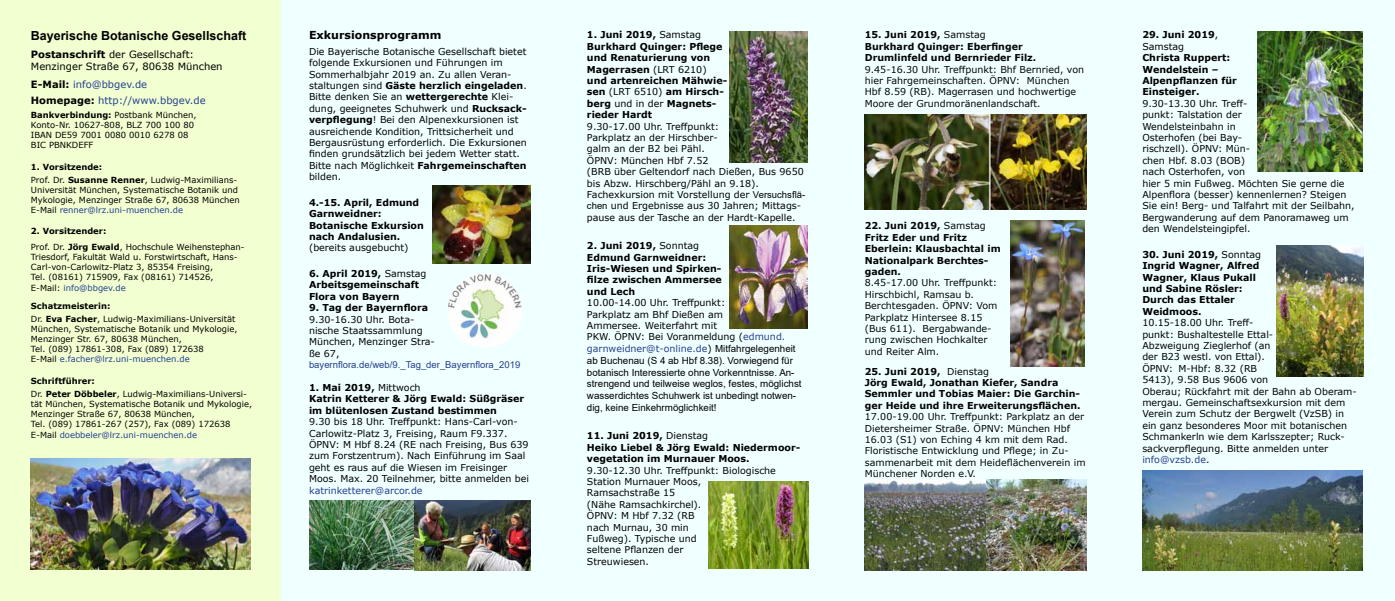
<style>
.page{position:relative;width:1395px;height:601px;background:#f0ffff}
.page>*{position:absolute;margin:0;border:0;box-sizing:border-box;transform-origin:0 0}
.t1{font:700 12.5px "Arial";color:#000}
.t2{font:700 11px "Verdana";color:#000}
.t3{font:10px/12px "Verdana";color:#000}
.t4{font:10px/16.2px "Verdana";color:#25408f}
.t5{font:9.8px/11.8px "Arial";color:#000}
.t6{font:9.5px/11.4px "Verdana";color:#000}
.t7{font:700 9.5px/11.4px "Verdana";color:#000}
.t8{font:9.5px "Arial";color:#25408f}
.t9{font:9.5px "Verdana";color:#25408f}
.t10{font:8.4px/10.1px "Verdana";color:#000}
.s1{font-weight:700}
.s2{font-weight:700;color:#000}
.s3{color:#25408f}
.s4{font-weight:400}
.s5{font-family:"Arial"}
.s6{font-family:"Arial";font-size:9.8px}
</style>
<div class="page">
<div style="left:0;top:0;width:281px;height:601px;background:#f2ffd1"></div>
<img style="left:309px;top:501px;width:221px;height:69px">
<img style="left:1010px;top:221px;width:75px;height:146px">
<img style="left:1257px;top:31px;width:105px;height:140px">
<img style="left:865px;top:480px;width:221px;height:90px">
<img style="left:1142px;top:471px;width:220px;height:99px">
<img style="left:448px;top:273px;width:74px;height:75px">
<img style="left:432px;top:185px;width:98px;height:79px">
<img style="left:729px;top:31px;width:78px;height:131px">
<img style="left:709px;top:481px;width:99px;height:88px">
<img style="left:864px;top:114px;width:222px;height:96px">
<img style="left:1276px;top:246px;width:87px;height:131px">
<img style="left:31px;top:458px;width:220px;height:111px">
<img style="left:729px;top:225px;width:78px;height:104px">
<h1 class="t1" style="left:31px;top:27px;width:217px">Bayerische Botanische Gesellschaft</h1>
<p class="t3" style="left:31px;top:48px;width:193px"><span class="s1">Postanschrift</span> der Gesellschaft:<br>Menzinger Straße 67, 80638 München</p>
<p class="t4" style="left:31px;top:76px;width:176px"><span class="s2">E-Mail:</span> info@bbgev.de<br><span class="s2">Homepage:</span> http://www.bbgev.de</p>
<p class="t10" style="left:31px;top:110px;width:167px"><span class="s1">Bankverbindung:</span> Postbank München,<br>Konto-Nr. 10627-808, BLZ 700 100 80<br>IBAN DE59 7001 0080 0010 6278 08<br>BIC PBNKDEFF</p>
<p class="t10" style="left:31px;top:160px;width:208px;line-height:12.9px"><span class="s1">1. Vorsitzende:<br></span>Prof. Dr. <span class="s1">Susanne Renner</span>, Ludwig-Maximilians-</p>
<p class="t10" style="left:31px;top:185px;width:210px">Universität München, Systematische Botanik und<br>Mykologie, Menzinger Straße 67, 80638 München<br>E-Mail <span class="s3">renner@lrz.uni-muenchen.de</span></p>
<p class="t10" style="left:31px;top:223px;width:215px;line-height:15.7px"><span class="s1">2. Vorsitzender:<br></span>Prof. Dr. <span class="s1">Jörg Ewald</span>, Hochschule Weihenstephan-</p>
<p class="t10" style="left:31px;top:252px;width:208px">Triesdorf, Fakultät Wald u. Forstwirtschaft, Hans-Carl-von-Carlowitz-Platz 3, 85354 Freising,<br>Tel. (08161) 715909, Fax (08161) 714526, E-Mail: <span class="s3">info@bbgev.de</span></p>
<p class="t10" style="left:31px;top:299px;width:206px;line-height:12.9px"><span class="s1">Schatzmeisterin:<br></span>Dr. <span class="s1">Eva Facher</span>, Ludwig-Maximilians-Universität</p>
<p class="t10" style="left:31px;top:324px;width:208px">München, Systematische Botanik und Mykologie, Menzinger Str. 67, 80638 München,<br>Tel. (089) 17861-308, Fax (089) 172638<br>E-Mail <span class="s3">e.facher@lrz.uni-muenchen.de</span></p>
<p class="t10" style="left:31px;top:374px;width:218px;line-height:12.9px"><span class="s1">Schriftführer:<br></span>Dr. <span class="s1">Peter Döbbeler</span>, Ludwig-Maximilians-Universi-</p>
<p class="t10" style="left:31px;top:398px;width:223px">tät München, Systematische Botanik und Mykologie, Menzinger Straße 67, 80638 München,<br>Tel. (089) 17861-267 (257), Fax (089) 172638<br>E-Mail <span class="s3">doebbeler@lrz.uni-muenchen.de</span></p>
<p class="t2" style="left:309px;top:28px;width:134px">Exkursionsprogramm</p>
<p class="t6" style="left:309px;top:46px;width:219px">Die Bayerische Botanische Gesellschaft bietet folgende Exkursionen und Führungen im Sommerhalbjahr 2019 an. Zu allen Veran&shy;staltungen sind <span class="s1">Gäste herzlich eingeladen</span>.<br>Bitte denken Sie an <span class="s1">wettergerechte</span> Klei&shy;dung, geeignetes Schuhwerk und <span class="s1">Rucksack&shy;verpflegung</span>! Bei den Alpenexkursionen ist ausreichende Kondition, Trittsicherheit und Bergausrüstung erforderlich. Die Exkursionen finden grundsätzlich bei jedem Wetter statt.<br>Bitte nach Möglichkeit <span class="s1">Fahrgemeinschaften </span>bilden.</p>
<p class="t7" style="left:309px;top:196px;width:116px">4.-15. April, Edmund<br>Garnweidner:<br>Botanische Exkursion nach Andalusien.</p>
<p class="t6" style="left:309px;top:242px;width:101px">(bereits ausgebucht)</p>
<p class="t7" style="left:309px;top:268px;width:119px">6. April 2019, <span class="s4">Samstag<br></span>Arbeitsgemeinschaft<br>Flora von Bayern</p>
<p class="t7" style="left:309px;top:302px;width:121px">9. Tag der Bayernflora</p>
<p class="t6" style="left:309px;top:313px;width:127px">9.30-16.30 Uhr. Bota&shy;nische Staatssammlung<br>München, Menzinger Stra&shy;ße 67,</p>
<p class="t8" style="left:309px;top:358px;width:213px">bayernflora.de/web/9._Tag_der_Bayernflora_2019</p>
<p class="t7" style="left:309px;top:382px;width:217px">1. Mai 2019, <span class="s4">Mittwoch<br></span>Katrin Ketterer &amp; Jörg Ewald: Süßgräser im blütenlosen Zustand bestimmen</p>
<p class="t6" style="left:309px;top:416px;width:221px">9.30 bis 18 Uhr. Treffpunkt: Hans-Carl-von-Carlowitz-Platz 3, Freising, Raum F9.337.<br>ÖPNV: M Hbf 8.24 (RE nach Freising, Bus 639 zum Forstzentrum). Nach Einführung im Saal geht es raus auf die Wiesen im Freisinger Moos. Max. 20 Teilnehmer, bitte anmelden bei</p>
<p class="t9" style="left:309px;top:484px;width:115px">katrinketterer@arcor.de</p>
<p class="t7" style="left:587px;top:29px;width:142px">1. Juni 2019, <span class="s4">Samstag<br></span>Burkhard Quinger: Pflege und Renaturierung von<br>Magerrasen <span class="s4">(LRT 6210) </span>und artenreichen Mähwie&shy;sen <span class="s4">(LRT 6510)</span> am Hirsch&shy;berg <span class="s4">und in der</span> Magnets&shy;rieder Hardt</p>
<p class="t6" style="left:587px;top:120px;width:220px">9.30-17.00 Uhr. Treffpunkt:<br>Parkplatz an der Hirschber-<br>galm an der B2 bei Pähl.<br>ÖPNV: München Hbf 7.52<br>(BRB über Geltendorf nach Dießen, Bus 9650 bis Abzw. Hirschberg/Pähl an 9.18).<br>Fachexkursion mit Vorstellung der <span class="s5">Versuchsflä&shy;chen</span> und Ergebnisse aus 30 Jahren; Mittags&shy;pause aus der Tasche an der Hardt-Kapelle.</p>
<p class="t7" style="left:587px;top:240px;width:136px">2. Juni 2019, <span class="s4">Sonntag<br></span>Edmund Garnweidner:<br>Iris-Wiesen und Spirken&shy;filze zwischen Ammersee und Lech</p>
<p class="t6" style="left:587px;top:297px;width:210px">10.00-14.00 Uhr. Treffpunkt:<br>Parkplatz am Bhf Dießen am<br>Ammersee. Weiterfahrt mit<br>PKW. ÖPNV: Bei Voranmeldung (<span class="s3">edmund. garnweidner@t-online.de</span>) <span class="s6">Mitfahrgelegenheit</span></p>
<p class="t5" style="left:587px;top:354px;width:216px">ab Buchenau (S 4 ab Hbf 8.38). Vorwiegend für botanisch Interessierte ohne Vorkenntnisse. An&shy;strengend und teilweise weglos, festes, möglichst wasserdichtes Schuhwerk ist unbedingt notwen&shy;dig, keine Einkehrmöglichkeit!</p>
<p class="t7" style="left:587px;top:430px;width:215px">11. Juni 2019, <span class="s4">Dienstag<br></span>Heiko Liebel &amp; Jörg Ewald: Niedermoor&shy;vegetation im Murnauer Moos.</p>
<p class="t6" style="left:587px;top:464px;width:190px">9.30-12.30 Uhr. Treffpunkt: Biologische<br>Station Murnauer Moos,<br>Ramsachstraße 15<br>(Nähe Ramsachkirchel).<br>ÖPNV: M Hbf 7.32 (RB<br>nach Murnau, 30 min<br>Fußweg). Typische und<br>seltene Pflanzen der<br>Streuwiesen.</p>
<p class="t7" style="left:865px;top:29px;width:173px">15. Juni 2019, <span class="s4">Samstag<br></span>Burkhard Quinger: Eberfinger<br>Drumlinfeld und Bernrieder Filz.</p>
<p class="t6" style="left:865px;top:63px;width:221px">9.45-16.30 Uhr. Treffpunkt: Bhf Bernried, von hier Fahrgemeinschaften. ÖPNV: München Hbf 8.59 (RB). Magerrasen und hochwertige Moore der Grundmoränenlandschaft.</p>
<p class="t7" style="left:865px;top:220px;width:137px">22. Juni 2019, <span class="s4">Samstag<br></span>Fritz Eder und Fritz<br>Eberlein: Klausbachtal im<br>Nationalpark Berchtes&shy;gaden.</p>
<p class="t6" style="left:865px;top:277px;width:134px">8.45-17.00 Uhr. Treffpunkt:<br>Hirschbichl, Ramsau b.<br>Berchtesgaden. ÖPNV: Vom<br>Parkplatz Hintersee 8.15 (Bus 611). Bergabwande&shy;rung zwischen Hochkalter und Reiter Alm.</p>
<p class="t7" style="left:865px;top:365px;width:217px">25. Juni 2019, <span class="s4">Dienstag<br></span>Jörg Ewald, Jonathan Kiefer, Sandra Semmler und Tobias Maier: Die Garchin&shy;ger Heide und ihre Erweiterungsflächen.</p>
<p class="t6" style="left:865px;top:411px;width:222px">17.00-19.00 Uhr. Treffpunkt: Parkplatz an der Dietersheimer Straße. ÖPNV: München Hbf 16.03 (S1) von Eching 4 km mit dem Rad.<br>Floristische Entwicklung und Pflege; in Zu&shy;sammenarbeit mit dem Heideflächenverein im Münchener Norden e.V.</p>
<p class="t7" style="left:1142px;top:29px;width:77px">29. Juni 2019<span class="s4">,<br>Samstag</span></p>
<p class="t7" style="left:1142px;top:52px;width:96px">Christa Ruppert:<br>Wendelstein –<br>Alpenpflanzen für<br>Einsteiger.</p>
<p class="t6" style="left:1142px;top:98px;width:214px">9.30-13.30 Uhr. Treff-<br>punkt: Talstation der<br>Wendelsteinbahn in<br>Osterhofen (bei Bay-<br>rischzell). ÖPNV: Mün-<br>chen Hbf. 8.03 (BOB)<br>nach Osterhofen, von<br>hier 5 min Fußweg. Möchten Sie gerne die<br>Alpenflora (besser) kennenlernen? Steigen<br>Sie ein! Berg- und Talfahrt mit der Seilbahn,<br>Bergwanderung auf dem Panoramaweg um den Wendelsteingipfel.</p>
<p class="t7" style="left:1142px;top:248px;width:120px">30. Juni 2019, <span class="s4">Sonntag<br></span>Ingrid Wagner, Alfred<br>Wagner, Klaus Pukall und Sabine Rösler:<br>Durch das Ettaler<br>Weidmoos.</p>
<p class="t6" style="left:1142px;top:317px;width:216px">10.15-18.00 Uhr. Treff-<br>punkt: Bushaltestelle Ettal-<br>Abzweigung Zieglerhof (an<br>der B23 westl. von Ettal).<br>ÖPNV: M-Hbf: 8.32 (RB<br>5413), 9.58 Bus 9606 von<br>Oberau; Rückfahrt mit der Bahn ab Oberam&shy;mergau. Gemeinschaftsexkursion mit dem<br>Verein zum Schutz der Bergwelt (VzSB) in ein ganz besonderes Moor mit botanischen<br>Schmankerln wie dem Karlsszepter; Ruck&shy;sackverpflegung. Bitte anmelden unter <span class="s3">info@vzsb.de</span>.</p>
</div>
